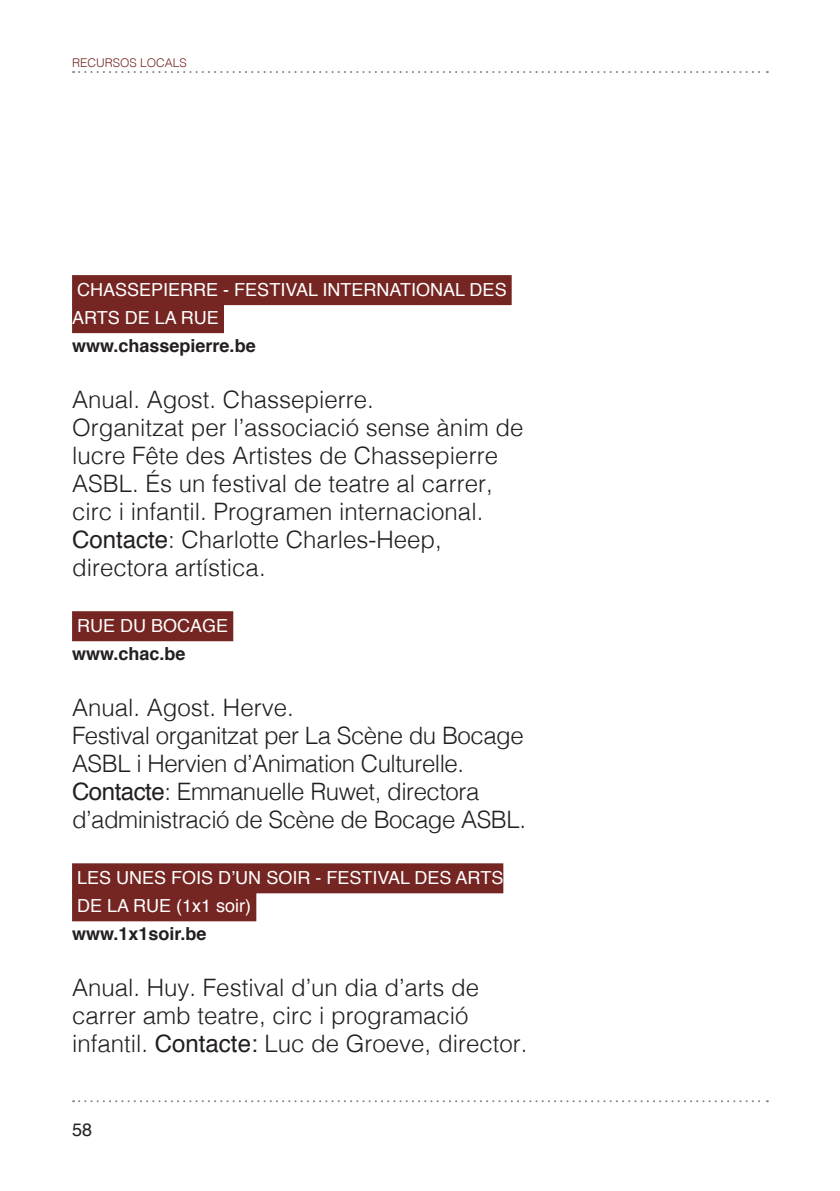
<style>
.page{position:relative;width:840px;height:1191px;background:#fff}
.page>*{position:absolute;margin:0;border:0;box-sizing:border-box;transform-origin:0 0}
.cos_de_text{font:300 24px/28px "Helvetica";color:#231f20}
.cos_de_text-2{font:300 24px/28px "Helvetica";letter-spacing:-.02em;color:#231f20}
.cos_de_text-3{font:18px/28px "Helvetica";color:#fff}
.cos_de_text-4{font:700 18px "Helvetica";color:#231f20}
.t1{font:18px "Helvetica";color:#231f20}
.t2{font:300 12px "Helvetica";color:#752622}
.s1{font-weight:400}
</style>
<div class="page">
<svg style="left:73px;top:71px;width:694px;height:2px"></svg>
<svg style="left:73px;top:1100px;width:694px;height:2px"></svg>
<div style="left:72px;top:275px;width:439px;height:30px;background:#752622"></div>
<div style="left:72px;top:303px;width:152px;height:30px;background:#752622"></div>
<div style="left:72px;top:611px;width:161px;height:30px;background:#752622"></div>
<div style="left:72px;top:863px;width:431px;height:30px;background:#752622"></div>
<div style="left:72px;top:891px;width:184px;height:30px;background:#752622"></div>
<p class="t2" style="left:72px;top:53px;width:116px">RECURSOS LOCALS</p>
<p class="cos_de_text-3" style="left:72px;top:276px;width:436px">CHASSEPIERRE - FESTIVAL INTERNATIONAL DES<br>ARTS DE LA RUE</p>
<p class="cos_de_text-4" style="left:72px;top:331px;width:185px">www.chassepierre.be</p>
<p class="cos_de_text" style="left:72px;top:384px;width:303px">Anual. Agost. Chassepierre.</p>
<p class="cos_de_text" style="left:72px;top:412px;width:452px">Organitzat per l’associació sense ànim de lucre Fête des Artistes de Chassepierre ASBL. És un festival de teatre al carrer, circ i infantil. Programen internacional.</p>
<p class="cos_de_text" style="left:72px;top:524px;width:371px"><span class="s1">Contacte</span>: Charlotte Charles-Heep, directora artística.</p>
<p class="cos_de_text-3" style="left:77px;top:612px;width:153px">RUE DU BOCAGE</p>
<p class="cos_de_text-4" style="left:72px;top:639px;width:115px">www.chac.be</p>
<p class="cos_de_text" style="left:72px;top:692px;width:223px">Anual. Agost. Herve.</p>
<p class="cos_de_text-2" style="left:72px;top:720px;width:455px">Festival organitzat per La Scène du Bocage ASBL i Hervien d’Animation Culturelle.<br><span class="s1">Contacte</span>: Emmanuelle Ruwet, directora d’administració de Scène de Bocage ASBL.</p>
<p class="cos_de_text-3" style="left:77px;top:864px;width:427px">LES UNES FOIS D’UN SOIR - FESTIVAL DES ARTS</p>
<p class="cos_de_text-3" style="left:77px;top:892px;width:176px">DE LA RUE (1x1 soir)</p>
<p class="cos_de_text-4" style="left:72px;top:919px;width:136px">www.1x1soir.be</p>
<p class="cos_de_text" style="left:72px;top:972px;width:456px">Anual. Huy. Festival d’un dia d’arts de carrer amb teatre, circ i programació infantil. <span class="s1">Contacte:</span> Luc de Groeve, director.</p>
<p class="t1" style="left:72px;top:1116px;width:22px">58</p>
</div>
